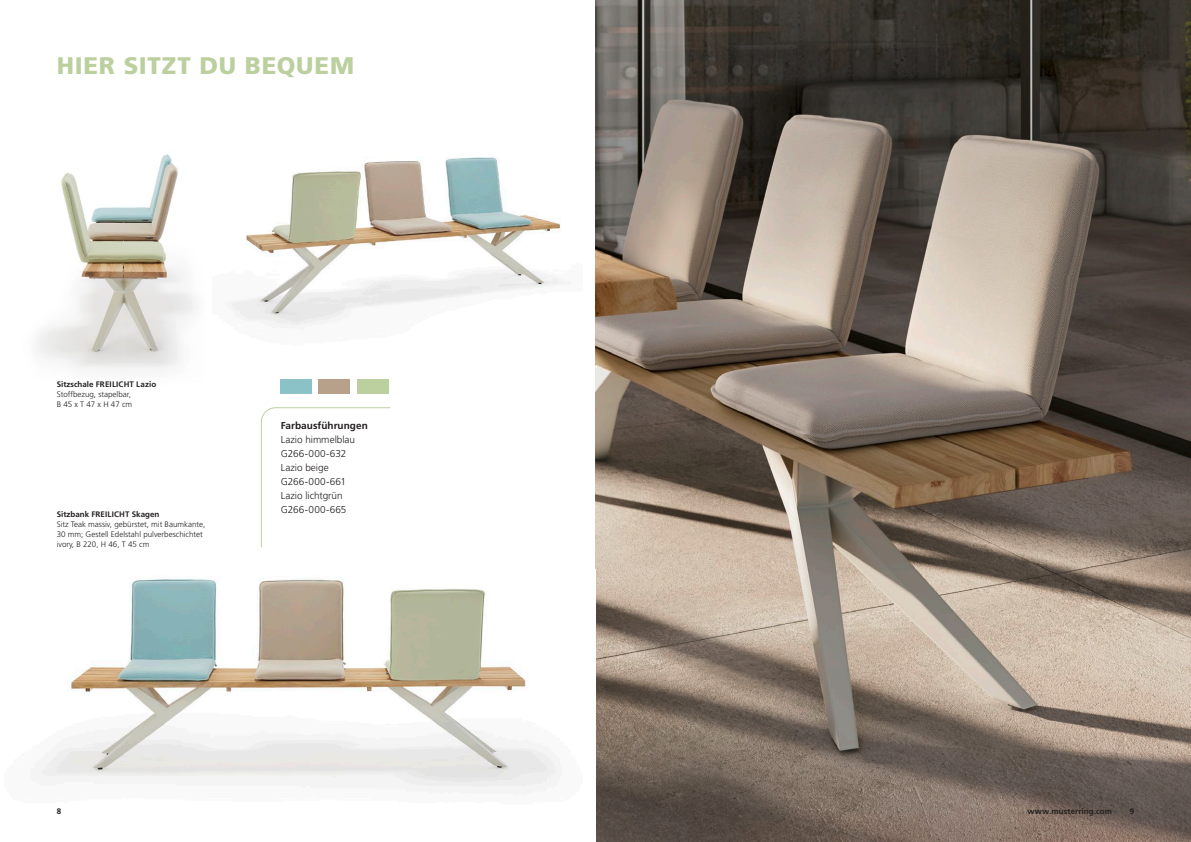
<style>
.page{position:relative;width:1191px;height:842px;background:#fff}
.page>*{position:absolute;margin:0;border:0;box-sizing:border-box;transform-origin:0 0}
.t1{font:900 24px "Frutiger LT Std";letter-spacing:.03em;color:#bcd09f}
.t2{font:300 10px/14px "Frutiger LT Std";color:#231f20}
.t3{font:700 10px "Frutiger LT Std";letter-spacing:.005em;color:#231f20}
.t4{font:300 8px/10px "Frutiger LT Std";color:#231f20}
.t5{font:700 8px "Frutiger LT Std";letter-spacing:.01em;color:#231f20}
</style>
<div class="page">
<img style="left:595px;top:0;width:596px;height:842px">
<img style="left:31px;top:578px;width:531px;height:217px">
<img style="left:226px;top:157px;width:345px;height:173px">
<img style="left:37px;top:154px;width:160px;height:216px">
<div style="left:280px;top:379px;width:31px;height:15px;background:#8ac2c8"></div>
<div style="left:357px;top:379px;width:32px;height:15px;background:#bcd09f"></div>
<div style="left:319px;top:379px;width:31px;height:15px;background:#b8a18a"></div>
<svg style="left:260px;top:407px;width:131px;height:141px"></svg>
<h1 class="t1" style="left:57px;top:51px;width:299px">HIER SITZT DU BEQUEM</h1>
<p class="t5" style="left:57px;top:380px;width:101px">Sitzschale FREILICHT Lazio</p>
<p class="t4" style="left:57px;top:390px;width:77px">Stoffbezug, stapelbar,<br>B 45 x T 47 x H 47 cm</p>
<p class="t5" style="left:57px;top:510px;width:104px">Sitzbank FREILICHT Skagen</p>
<p class="t4" style="left:57px;top:520px;width:150px">Sitz Teak massiv, gebürstet, mit Baumkante,<br>30 mm; Gestell Edelstahl pulverbeschichtet ivory, B 220, H 46, T 45 cm</p>
<p class="t3" style="left:281px;top:419px;width:89px">Farbausführungen</p>
<p class="t2" style="left:281px;top:432px;width:76px">Lazio himmelblau<br>G266-000-632<br>Lazio beige<br>G266-000-661<br>Lazio lichtgrün<br>G266-000-665</p>
<p class="t5" style="left:57px;top:806px;width:6px">8</p>
<p class="t5" style="left:1027px;top:806px;width:86px">www.musterring.com</p>
<p class="t5" style="left:1129px;top:806px;width:6px">9</p>
</div>
